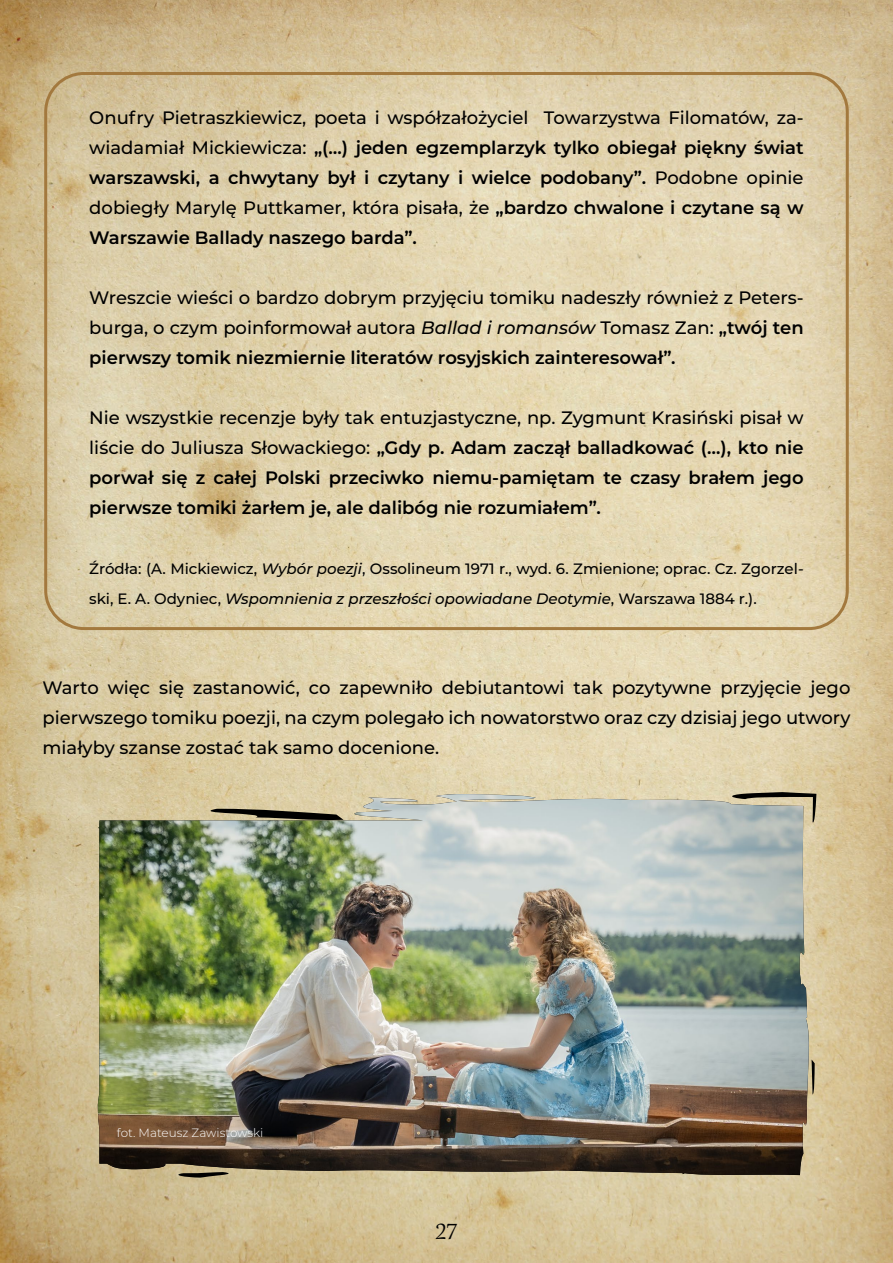
<style>
.page{position:relative;width:893px;height:1263px;background:#fff}
.page>*{position:absolute;margin:0;border:0;box-sizing:border-box;transform-origin:0 0}
.t1{font:27px "Gabriola";color:#000}
.t2{font:600 18px/30px "Montserrat";color:#000;text-align:justify}
.t3{font:500 18px/30px "Montserrat";color:#000;text-align:justify}
.t4{font:500 15px/30px "Montserrat";color:#000}
.t5{font:300 12px "Montserrat";color:#fff}
.s1{font-weight:500}
.s2{font-style:italic}
.s3{font-weight:600}
</style>
<div class="page">
<img style="left:0;top:0;width:893px;height:1263px">
<div style="left:44px;top:72px;width:805px;height:558px;border:3px solid #a3793e;border-radius:38px"></div>
<svg style="left:171px;top:1175px;width:71px;height:2px"></svg>
<svg style="left:812px;top:792px;width:4px;height:31px"></svg>
<svg style="left:812px;top:1059px;width:3px;height:35px"></svg>
<img style="left:98px;top:794px;width:711px;height:381px">
<p class="t2" style="left:89px;top:102px;width:716px"><span class="s1">Onufry Pietraszkiewicz, poeta i współzałożyciel Towarzystwa Filomatów, za&shy;wiadamiał Mickiewicza:</span> „(…) jeden egzemplarzyk tylko obiegał piękny świat warszawski, a chwytany był i czytany i wielce podobany”. <span class="s1">Podobne opinie dobiegły Marylę Puttkamer, która pisała, że</span> „bardzo chwalone i czytane są w Warszawie Ballady naszego barda”.</p>
<p class="t3" style="left:89px;top:282px;width:716px">Wreszcie wieści o bardzo dobrym przyjęciu tomiku nadeszły również z Peters&shy;burga, o czym poinformował autora <span class="s2">Ballad i romansów</span> Tomasz Zan: <span class="s3">„twój ten pierwszy tomik niezmiernie literatów rosyjskich zainteresował”.</span></p>
<p class="t2" style="left:89px;top:402px;width:716px"><span class="s1">Nie wszystkie recenzje były tak entuzjastyczne, np. Zygmunt Krasiński pisał w liście do Juliusza Słowackiego:</span> „Gdy p. Adam zaczął balladkować (…), kto nie porwał się z całej Polski przeciwko niemu-pamiętam te czasy brałem jego pierwsze tomiki żarłem je, ale dalibóg nie rozumiałem”.</p>
<p class="t4" style="left:89px;top:553px;width:716px">Źródła: (A. Mickiewicz, <span class="s2">Wybór poezji</span>, Ossolineum 1971 r., wyd. 6. Zmienione; oprac. Cz. Zgorzel&shy;ski, E. A. Odyniec, <span class="s2">Wspomnienia z przeszłości opowiadane Deotymie</span>, Warszawa 1884 r.).</p>
<p class="t3" style="left:43px;top:672px;width:809px">Warto więc się zastanowić, co zapewniło debiutantowi tak pozytywne przyjęcie jego pierwszego tomiku poezji, na czym polegało ich nowatorstwo oraz czy dzisiaj jego utwory miałyby szanse zostać tak samo docenione.</p>
<p class="t5" style="left:117px;top:1124px;width:148px">fot. Mateusz Zawistowski</p>
<h1 class="t1" style="left:435px;top:1214px;width:24px">27</h1>
</div>
